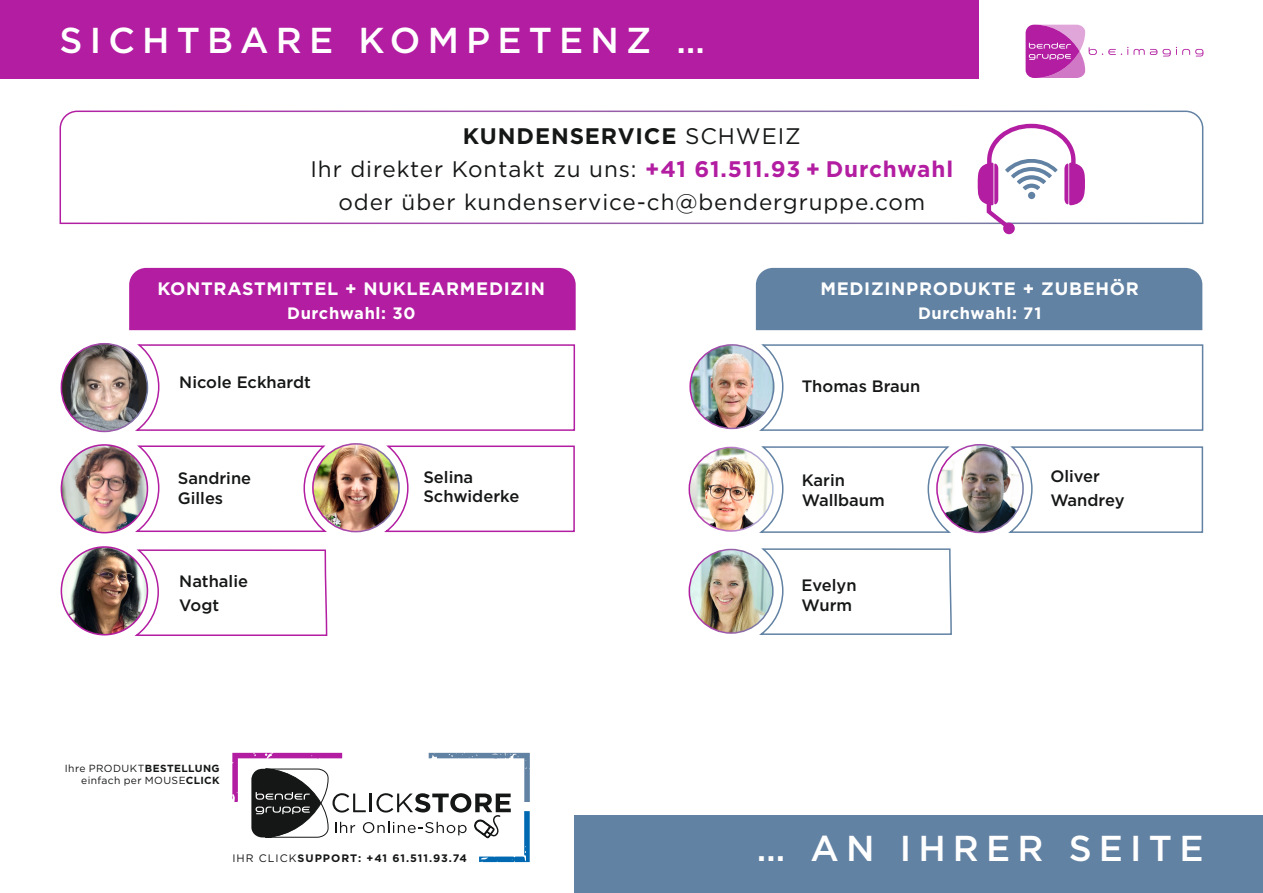
<style>
.page{position:relative;width:1263px;height:893px;background:#fff}
.page>*{position:absolute;margin:0;border:0;box-sizing:border-box;transform-origin:0 0}
.t1{font:500 36px "Gotham";letter-spacing:.2em;color:#fff}
.t2{font:22.5px "Gotham";letter-spacing:.04em;color:#151616}
.t3{font:700 22.5px "Gotham";letter-spacing:.04em;color:#151616}
.t4{font:700 18px "Gotham";letter-spacing:.04em;color:#fff}
.t5{font:500 16.5px/19.8px "Gotham";color:#151616}
.t6{font:700 16.5px "Gotham";letter-spacing:.04em;color:#fff}
.t7{font:700 10.8px "Gotham";letter-spacing:.09em;color:#151616}
.t8{font:10.35px/12.3px "Gotham";letter-spacing:.035em;color:#151616;text-align:right}
.s1{font-weight:400}
.s2{font-weight:700;color:#b21da1}
.s3{font-weight:700}
</style>
<div class="page">
<div style="left:0;top:0;width:978px;height:79px;background:#b21da1"></div>
<div style="left:574px;top:815px;width:689px;height:78px;background:#6282a3"></div>
<svg style="left:59px;top:110px;width:1145px;height:115px"></svg>
<svg style="left:1025px;top:25px;width:178px;height:53px"></svg>
<div style="left:129px;top:268px;width:447px;height:62px;background:#b21da1"></div>
<div style="left:756px;top:268px;width:446px;height:62px;background:#6282a3"></div>
<svg style="left:977px;top:124px;width:108px;height:110px"></svg>
<svg style="left:232px;top:753px;width:298px;height:109px"></svg>
<svg style="left:138px;top:344px;width:438px;height:87px"></svg>
<svg style="left:757px;top:344px;width:447px;height:87px"></svg>
<svg style="left:757px;top:446px;width:194px;height:87px"></svg>
<svg style="left:147px;top:445px;width:166px;height:87px"></svg>
<svg style="left:757px;top:548px;width:195px;height:87px"></svg>
<svg style="left:1008px;top:446px;width:196px;height:87px"></svg>
<svg style="left:384px;top:445px;width:191px;height:88px"></svg>
<img style="left:937px;top:445px;width:86px;height:87px">
<div style="left:936px;top:444px;width:88px;height:89px;border:2px solid #fff;border-radius:50%"></div>
<img style="left:313px;top:444px;width:86px;height:88px">
<div style="left:312px;top:443px;width:88px;height:89px;border:2px solid #fff;border-radius:50%"></div>
<img style="left:61px;top:445px;width:86px;height:88px">
<div style="left:61px;top:444px;width:87px;height:89px;border:2px solid #b21da1;border-radius:50%"></div>
<img style="left:61px;top:547px;width:71px;height:88px">
<div style="left:61px;top:546px;width:87px;height:89px;border:2px solid #b21da1;border-radius:50%"></div>
<div style="left:61px;top:344px;width:86px;height:87px;background:#2b2825;border-radius:50%"></div>
<img style="left:67px;top:344px;width:71px;height:87px">
<div style="left:61px;top:343px;width:87px;height:89px;border:2px solid #fff;border-radius:50%"></div>
<svg style="left:132px;top:549px;width:196px;height:87px"></svg>
<img style="left:690px;top:345px;width:84px;height:83px;border-radius:42px">
<div style="left:689px;top:344px;width:85px;height:85px;border:2px solid #fff;border-radius:50%"></div>
<img style="left:689px;top:447px;width:84px;height:84px;border-radius:42px">
<div style="left:688px;top:447px;width:86px;height:85px;border:2px solid #fff;border-radius:50%"></div>
<img style="left:689px;top:549px;width:84px;height:84px;border-radius:42px">
<div style="left:688px;top:549px;width:86px;height:85px;border:2px solid #fff;border-radius:50%"></div>
<p class="t1" style="left:60px;top:17px;width:647px">SICHTBARE KOMPETENZ …</p>
<p class="t3" style="left:463px;top:121px;width:339px">KUNDENSERVICE <span class="s1">SCHWEIZ</span></p>
<p class="t2" style="left:310px;top:155px;width:644px">Ihr direkter Kontakt zu uns: <span class="s2">+41 61.511.93 + Durchwahl</span></p>
<p class="t2" style="left:338px;top:188px;width:588px">oder über kundenservice-ch@bendergruppe.com</p>
<p class="t4" style="left:157px;top:277px;width:389px">KONTRASTMITTEL + NUKLEARMEDIZIN</p>
<p class="t6" style="left:287px;top:303px;width:130px">Durchwahl: 30</p>
<p class="t4" style="left:820px;top:277px;width:320px">MEDIZINPRODUKTE + ZUBEHÖR</p>
<p class="t6" style="left:918px;top:303px;width:125px">Durchwahl: 71</p>
<p class="t5" style="left:179px;top:372px;width:133px">Nicole Eckhardt</p>
<p class="t5" style="left:802px;top:376px;width:120px">Thomas Braun</p>
<p class="t5" style="left:423px;top:467px;width:97px">Selina<br>Schwiderke</p>
<p class="t5" style="left:178px;top:468px;width:75px">Sandrine<br>Gilles</p>
<p class="t5" style="left:802px;top:470px;width:85px">Karin<br>Wallbaum</p>
<p class="t5" style="left:179px;top:571px;width:70px">Nathalie</p>
<p class="t5" style="left:179px;top:595px;width:41px">Vogt</p>
<p class="t8" style="left:65px;top:762px;width:156px">Ihre PRODUKT<span class="s3">BESTELLUNG </span>einfach per MOUSE<span class="s3">CLICK</span></p>
<p class="t5" style="left:801px;top:575px;width:56px">Evelyn<br>Wurm</p>
<p class="t5" style="left:1050px;top:466px;width:51px">Oliver</p>
<p class="t5" style="left:1050px;top:490px;width:76px">Wandrey</p>
<p class="t7" style="left:232px;top:851px;width:236px"><span class="s1">IHR CLICK</span>SUPPORT: +41 61.511.93.74</p>
<p class="t1" style="left:757px;top:825px;width:448px">… AN IHRER SEITE</p>
</div>
